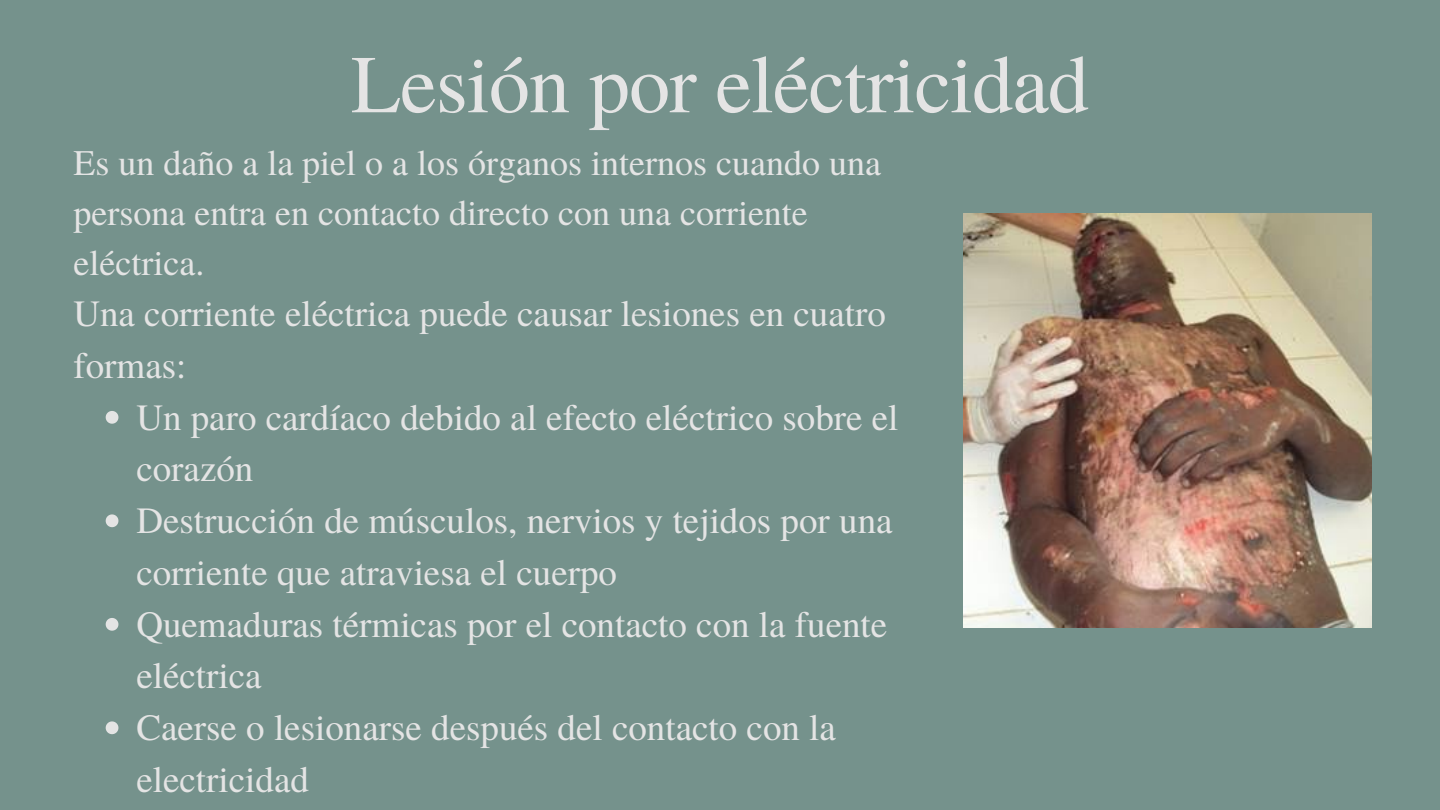
<style>
.page{position:relative;width:1440px;height:810px;background:#75928c}
.page>*{position:absolute;margin:0;border:0;box-sizing:border-box;transform-origin:0 0}
.t1{font:82px "Te X Gyre Termes";letter-spacing:-.01em;color:#e4e4e4}
.t2{font:37px/51.8px "Te X Gyre Termes";color:#e4e4e4}
.t3{font:36px/50.2px "Te X Gyre Termes";color:#e4e4e4}
</style>
<div class="page">
<svg style="left:106px;top:411px;width:12px;height:13px"></svg>
<svg style="left:106px;top:514px;width:12px;height:13px"></svg>
<svg style="left:106px;top:618px;width:12px;height:13px"></svg>
<svg style="left:106px;top:721px;width:12px;height:13px"></svg>
<img style="left:964px;top:214px;width:407px;height:414px">
<h1 class="t1" style="left:351px;top:26px;width:739px">Lesión por eléctricidad</h1>
<p class="t3" style="left:73px;top:136px;width:809px">Es un daño a la piel o a los órganos internos cuando una persona entra en contacto directo con una corriente eléctrica.</p>
<p class="t2" style="left:73px;top:286px;width:814px">Una corriente eléctrica puede causar lesiones en cuatro formas:</p>
<p class="t2" style="left:136px;top:389px;width:764px">Un paro cardíaco debido al efecto eléctrico sobre el corazón<br>Destrucción de músculos, nervios y tejidos por una corriente que atraviesa el cuerpo<br>Quemaduras térmicas por el contacto con la fuente eléctrica<br>Caerse o lesionarse después del contacto con la electricidad</p>
</div>
